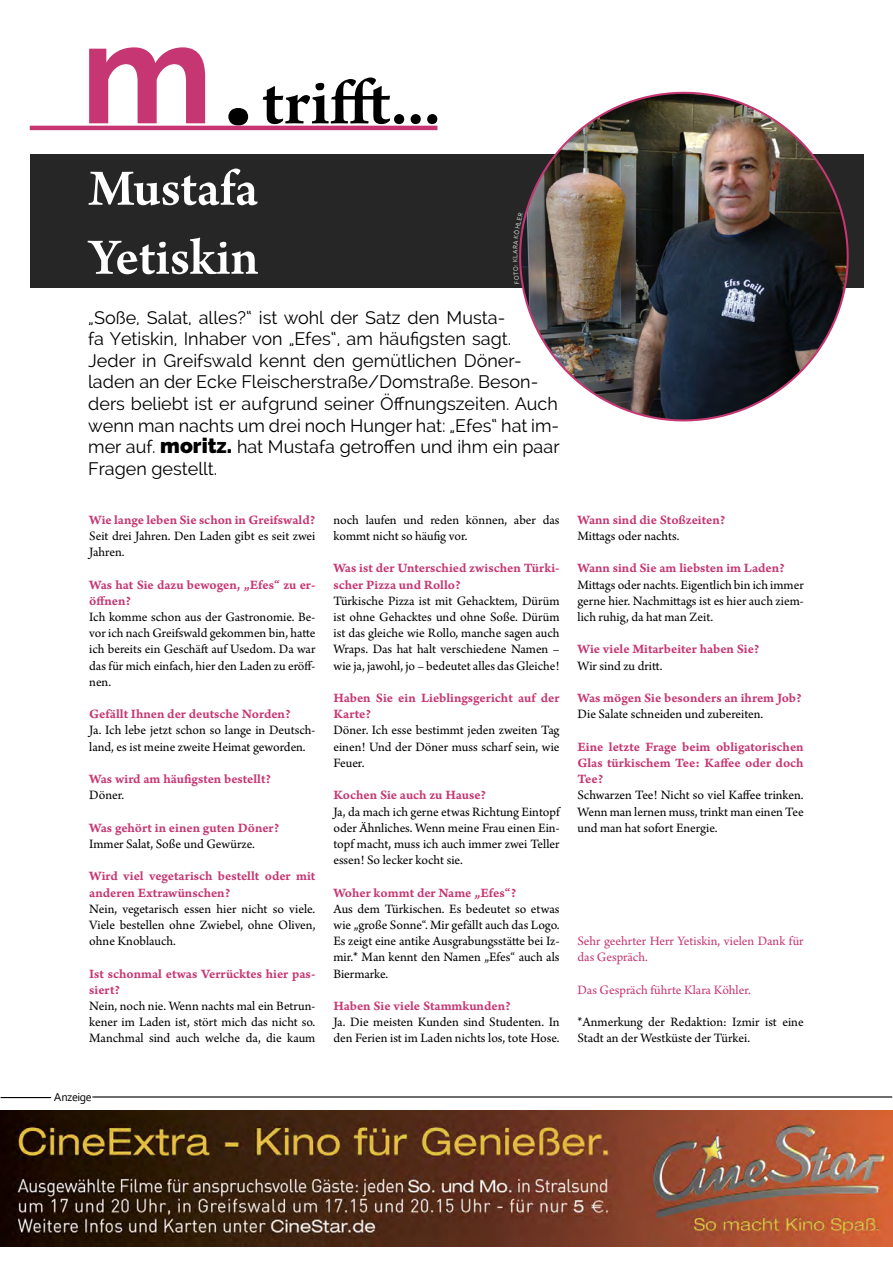
<style>
.page{position:relative;width:893px;height:1263px;background:#fff}
.page>*{position:absolute;margin:0;border:0;box-sizing:border-box;transform-origin:0 0}
.t1{font:600 68.4px "Arno Pro";color:#000;scale:1.05 1}
.t2{font:600 54px "Arno Pro";letter-spacing:-.005em;color:#fff}
.t3{font:18px/21.6px "Raleway";color:#000}
.t4{font:13.5px/16.2px "Arno Pro";color:#000;text-align:justify}
.t5{font:13.5px/16.2px "Arno Pro Smbd Caption";letter-spacing:-.005em;color:#c63673}
.t6{font:13.5px/16.2px "Arno Pro";color:#c63673}
.t7{font:12px "Corbel";color:#000}
.s1{font-family:"Raleway";font-weight:700;font-size:142.5px;color:#c63673}
.s2{font-family:"Courier New";font-weight:700;font-size:131.25px}
.s3{font-weight:800;font-size:21px}
</style>
<div class="page">
<div style="left:30px;top:154px;width:833px;height:134px;background:#262626"></div>
<hr style="left:30px;top:126px;width:407px;height:4px;background:#c63673">
<img style="left:521px;top:91px;width:343px;height:331px">
<img style="left:0;top:1110px;width:893px;height:136px">
<hr style="left:92px;top:1096px;width:800px;height:1px;background:#000">
<hr style="left:1px;top:1097px;width:50px;height:1px;background:#000">
<svg style="left:519px;top:212px;width:4px;height:72px"></svg>
<h1 class="t1" style="left:81px;top:63px;width:344px"><span class="s1">m</span><span class="s2">.</span> trifft...</h1>
<h2 class="t2" style="left:89px;top:157px;width:171px">Mustafa</h2>
<h2 class="t2" style="left:89px;top:226px;width:171px">Yetiskin</h2>
<p class="t3" style="left:88px;top:306px;width:473px">„Soße, Salat, alles?“ ist wohl der Satz den Musta-<br>fa Yetiskin, Inhaber von „Efes“, am häufigsten sagt.<br>Jeder in Greifswald kennt den gemütlichen Döner&shy;laden an der Ecke Fleischerstraße/Domstraße. Beson&shy;ders beliebt ist er aufgrund seiner Öffnungszeiten. Auch wenn man nachts um drei noch Hunger hat: „Efes“ hat im&shy;mer auf. <span class="s3">moritz.</span> hat Mustafa getroffen und ihm ein paar Fragen gestellt.</p>
<p class="t5" style="left:89px;top:512px;width:228px">Wie lange leben Sie schon in Greifswald?</p>
<p class="t4" style="left:89px;top:529px;width:228px">Seit drei Jahren. Den Laden gibt es seit zwei<br>Jahren.</p>
<p class="t5" style="left:89px;top:577px;width:228px">Was hat Sie dazu bewogen, „Efes“ zu er&shy;öffnen?</p>
<p class="t4" style="left:89px;top:610px;width:228px">Ich komme schon aus der Gastronomie. Be&shy;vor ich nach Greifswald gekommen bin, hatte ich bereits ein Geschäft auf Usedom. Da war das für mich einfach, hier den Laden zu eröff&shy;nen.</p>
<p class="t5" style="left:89px;top:707px;width:203px">Gefällt Ihnen der deutsche Norden?</p>
<p class="t4" style="left:89px;top:723px;width:228px">Ja. Ich lebe jetzt schon so lange in Deutsch&shy;land, es ist meine zweite Heimat geworden.</p>
<p class="t5" style="left:89px;top:771px;width:183px">Was wird am häufigsten bestellt?</p>
<p class="t4" style="left:89px;top:788px;width:36px">Döner.</p>
<p class="t5" style="left:89px;top:820px;width:192px">Was gehört in einen guten Döner?</p>
<p class="t4" style="left:89px;top:836px;width:167px">Immer Salat, Soße und Gewürze.</p>
<p class="t5" style="left:89px;top:869px;width:228px">Wird viel vegetarisch bestellt oder mit anderen Extrawünschen?</p>
<p class="t4" style="left:89px;top:901px;width:228px">Nein, vegetarisch essen hier nicht so viele.<br>Viele bestellen ohne Zwiebel, ohne Oliven, ohne Knoblauch.</p>
<p class="t5" style="left:89px;top:966px;width:228px">Ist schonmal etwas Verrücktes hier pas&shy;siert?</p>
<p class="t4" style="left:89px;top:998px;width:228px">Nein, noch nie. Wenn nachts mal ein Betrun&shy;kener im Laden ist, stört mich das nicht so.<br>Manchmal sind auch welche da, die kaum</p>
<p class="t4" style="left:333px;top:512px;width:228px">noch laufen und reden können, aber das kommt nicht so häufig vor.</p>
<p class="t5" style="left:333px;top:561px;width:228px">Was ist der Unterschied zwischen Türki&shy;scher Pizza und Rollo?</p>
<p class="t4" style="left:333px;top:593px;width:228px">Türkische Pizza ist mit Gehacktem, Dürüm ist ohne Gehacktes und ohne Soße. Dürüm ist das gleiche wie Rollo, manche sagen auch Wraps. Das hat halt verschiedene Namen – wie ja, jawohl, jo – bedeutet alles das Gleiche!</p>
<p class="t5" style="left:333px;top:690px;width:228px">Haben Sie ein Lieblingsgericht auf der<br>Karte?</p>
<p class="t4" style="left:333px;top:723px;width:228px">Döner. Ich esse bestimmt jeden zweiten Tag einen! Und der Döner muss scharf sein, wie Feuer.</p>
<p class="t5" style="left:333px;top:788px;width:154px">Kochen Sie auch zu Hause?</p>
<p class="t4" style="left:333px;top:804px;width:228px">Ja, da mach ich gerne etwas Richtung Eintopf oder Ähnliches. Wenn meine Frau einen Ein&shy;topf macht, muss ich auch immer zwei Teller essen! So lecker kocht sie.</p>
<p class="t5" style="left:333px;top:885px;width:184px">Woher kommt der Name „Efes“?</p>
<p class="t4" style="left:333px;top:901px;width:228px">Aus dem Türkischen. Es bedeutet so etwas wie „große Sonne“. Mir gefällt auch das Logo.<br>Es zeigt eine antike Ausgrabungsstätte bei Iz&shy;mir.* Man kennt den Namen „Efes“ auch als Biermarke.</p>
<p class="t5" style="left:333px;top:998px;width:179px">Haben Sie viele Stammkunden?</p>
<p class="t4" style="left:333px;top:1015px;width:228px">Ja. Die meisten Kunden sind Studenten. In den Ferien ist im Laden nichts los, tote Hose.</p>
<p class="t5" style="left:578px;top:512px;width:149px">Wann sind die Stoßzeiten?</p>
<p class="t4" style="left:578px;top:529px;width:103px">Mittags oder nachts.</p>
<p class="t5" style="left:578px;top:561px;width:209px">Wann sind Sie am liebsten im Laden?</p>
<p class="t4" style="left:578px;top:577px;width:228px">Mittags oder nachts. Eigentlich bin ich immer gerne hier. Nachmittags ist es hier auch ziem&shy;lich ruhig, da hat man Zeit.</p>
<p class="t5" style="left:578px;top:642px;width:184px">Wie viele Mitarbeiter haben Sie?</p>
<p class="t4" style="left:578px;top:658px;width:86px">Wir sind zu dritt.</p>
<p class="t5" style="left:578px;top:690px;width:226px">Was mögen Sie besonders an ihrem Job?</p>
<p class="t4" style="left:578px;top:707px;width:187px">Die Salate schneiden und zubereiten.</p>
<p class="t5" style="left:578px;top:739px;width:228px;text-align:justify">Eine letzte Frage beim obligatorischen Glas türkischem Tee: Kaffee oder doch Tee?</p>
<p class="t4" style="left:578px;top:788px;width:228px">Schwarzen Tee! Nicht so viel Kaffee trinken.<br>Wenn man lernen muss, trinkt man einen Tee und man hat sofort Energie.</p>
<p class="t6" style="left:578px;top:934px;width:228px">Sehr geehrter Herr Yetiskin, vielen Dank für das Gespräch.</p>
<p class="t6" style="left:578px;top:982px;width:175px">Das Gespräch führte Klara Köhler.</p>
<p class="t4" style="left:578px;top:1015px;width:228px">*Anmerkung der Redaktion: Izmir ist eine<br>Stadt an der Westküste der Türkei.</p>
<p class="t7" style="left:54px;top:1089px;width:39px">Anzeige</p>
</div>
